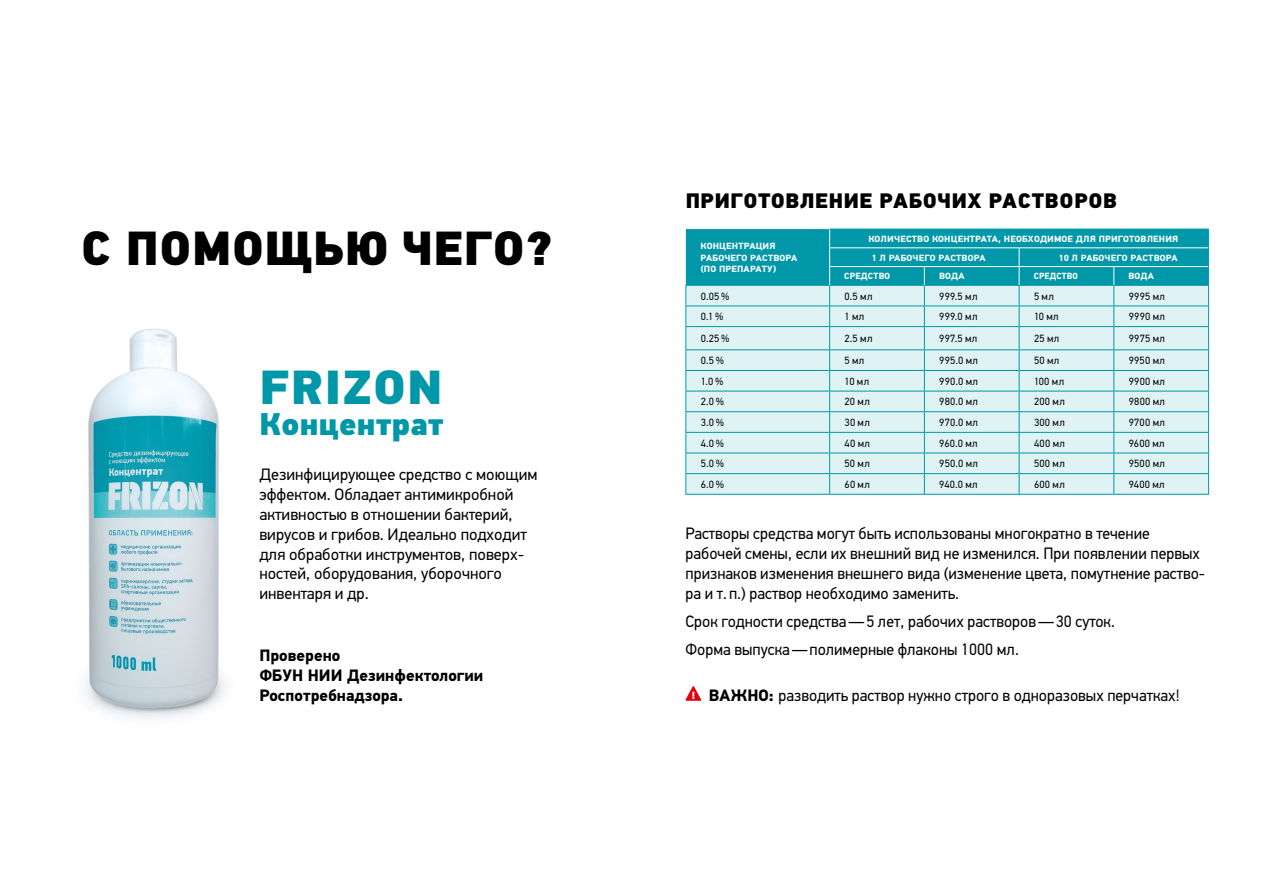
<style>
.page{position:relative;width:1263px;height:893px;background:#fff}
.page>*{position:absolute;margin:0;border:0;box-sizing:border-box;transform-origin:0 0}
.t1{font:900 48px "PF Din Text Pro";letter-spacing:.02em;color:#000}
.t2{font:900 48px "PF Din Text Pro";letter-spacing:.03em;color:#0098a9}
.t3{font:900 31.5px "PF Din Text Pro";letter-spacing:.01em;color:#0098a9}
.t4{font:900 21px "PF Din Text Pro";letter-spacing:.03em;color:#000}
.t5{font:16.5px/19.8px "PF Din Text Pro";color:#000}
.t6{font:700 16.5px/19.8px "PF Din Text Pro";color:#000}
.t7{font:10.5px "PF Din Text Pro";letter-spacing:.025em;color:#000}
.t8{font:700 9px/11.2px "PF Din Text Pro";letter-spacing:.02em;color:#fff;scale:1.04 1}
.t9{font:700 9px "PF Din Text Pro";letter-spacing:.02em;color:#fff}
.t10{font:700 9px "PF Din Text Pro";letter-spacing:.02em;color:#fff;scale:.96 1}
.s1{font-weight:700}
</style>
<div class="page">
<img style="left:86px;top:328px;width:140px;height:391px">
<hr style="left:685px;top:494px;width:145px;height:1px;background:#0098a9">
<hr style="left:830px;top:494px;width:94px;height:1px;background:#0098a9">
<hr style="left:924px;top:494px;width:95px;height:1px;background:#0098a9">
<hr style="left:1019px;top:494px;width:95px;height:1px;background:#0098a9">
<hr style="left:1114px;top:494px;width:95px;height:1px;background:#0098a9">
<svg style="left:685px;top:229px;width:524px;height:265px;background:#a7dce2"></svg>
<svg style="left:685px;top:686px;width:16px;height:15px"></svg>
<h1 class="t1" style="left:81px;top:217px;width:473px">С ПОМОЩЬЮ ЧЕГО?</h1>
<h1 class="t2" style="left:260px;top:356px;width:184px">FRIZON</h1>
<h2 class="t3" style="left:259px;top:404px;width:186px">Концентрат</h2>
<p class="t5" style="left:259px;top:465px;width:280px">Дезинфицирующее средство с -моющим эффектом. Обладает антимикробной активностью в -отношении бактерий, вирусов и грибов. Идеально подходит для обработки инструментов, поверх&shy;ностей, оборудования, уборочного инвентаря и др.</p>
<p class="t6" style="left:259px;top:646px;width:225px">Проверено<br>ФБУН НИИ Дезинфектологии<br>Роспотребнадзора.</p>
<p class="t4" style="left:686px;top:187px;width:433px">ПРИГОТОВЛЕНИЕ РАБОЧИХ РАСТВОРОВ</p>
<p class="t8" style="left:700px;top:241px;width:95px">КОНЦЕНТРАЦИЯ<br>РАБОЧЕГО РАСТВОРА (ПО ПРЕПАРАТУ)</p>
<p class="t8" style="left:872px;top:230px;width:296px;line-height:18.8px;text-indent:-3px">КОЛИЧЕСТВО КОНЦЕНТРАТА, НЕОБХОДИМОЕ ДЛЯ ПРИГОТОВЛЕНИЯ<br>1 Л РАБОЧЕГО РАСТВОРА</p>
<p class="t8" style="left:1058px;top:252px;width:116px">10 Л РАБОЧЕГО РАСТВОРА</p>
<p class="t9" style="left:844px;top:271px;width:47px">СРЕДСТВО</p>
<p class="t8" style="left:939px;top:271px;width:26px">ВОДА</p>
<p class="t10" style="left:1034px;top:271px;width:47px">СРЕДСТВО</p>
<p class="t8" style="left:1128px;top:271px;width:26px">ВОДА</p>
<p class="t7" style="left:701px;top:290px;width:30px">0.05 %</p>
<p class="t7" style="left:844px;top:290px;width:29px">0.5 мл</p>
<p class="t7" style="left:939px;top:290px;width:40px">999.5 мл</p>
<p class="t7" style="left:1034px;top:290px;width:21px">5 мл</p>
<p class="t7" style="left:1129px;top:290px;width:38px">9995 мл</p>
<p class="t7" style="left:701px;top:310px;width:24px">0.1 %</p>
<p class="t7" style="left:844px;top:310px;width:21px">1 мл</p>
<p class="t7" style="left:939px;top:310px;width:40px">999.0 мл</p>
<p class="t7" style="left:1034px;top:310px;width:26px">10 мл</p>
<p class="t7" style="left:1129px;top:310px;width:38px">9990 мл</p>
<p class="t7" style="left:701px;top:332px;width:30px">0.25 %</p>
<p class="t7" style="left:844px;top:332px;width:29px">2.5 мл</p>
<p class="t7" style="left:939px;top:332px;width:40px">997.5 мл</p>
<p class="t7" style="left:1034px;top:332px;width:27px">25 мл</p>
<p class="t7" style="left:1129px;top:332px;width:38px">9975 мл</p>
<p class="t7" style="left:701px;top:354px;width:25px">0.5 %</p>
<p class="t7" style="left:844px;top:354px;width:21px">5 мл</p>
<p class="t7" style="left:939px;top:354px;width:40px">995.0 мл</p>
<p class="t7" style="left:1034px;top:354px;width:27px">50 мл</p>
<p class="t7" style="left:1129px;top:354px;width:38px">9950 мл</p>
<p class="t7" style="left:701px;top:375px;width:24px">1.0 %</p>
<p class="t7" style="left:844px;top:375px;width:26px">10 мл</p>
<p class="t7" style="left:939px;top:375px;width:40px">990.0 мл</p>
<p class="t7" style="left:1034px;top:375px;width:32px">100 мл</p>
<p class="t7" style="left:1129px;top:375px;width:38px">9900 мл</p>
<p class="t7" style="left:701px;top:396px;width:25px">2.0 %</p>
<p class="t7" style="left:844px;top:396px;width:27px">20 мл</p>
<p class="t7" style="left:939px;top:396px;width:40px">980.0 мл</p>
<p class="t7" style="left:1034px;top:396px;width:32px">200 мл</p>
<p class="t7" style="left:1129px;top:396px;width:38px">9800 мл</p>
<p class="t7" style="left:701px;top:416px;width:25px">3.0 %</p>
<p class="t7" style="left:844px;top:416px;width:27px">30 мл</p>
<p class="t7" style="left:939px;top:416px;width:40px">970.0 мл</p>
<p class="t7" style="left:1034px;top:416px;width:32px">300 мл</p>
<p class="t7" style="left:1129px;top:416px;width:38px">9700 мл</p>
<p class="t7" style="left:701px;top:437px;width:25px">4.0 %</p>
<p class="t7" style="left:844px;top:437px;width:27px">40 мл</p>
<p class="t7" style="left:939px;top:437px;width:40px">960.0 мл</p>
<p class="t7" style="left:1034px;top:437px;width:32px">400 мл</p>
<p class="t7" style="left:1129px;top:437px;width:38px">9600 мл</p>
<p class="t7" style="left:701px;top:457px;width:25px">5.0 %</p>
<p class="t7" style="left:844px;top:457px;width:27px">50 мл</p>
<p class="t7" style="left:939px;top:457px;width:40px">950.0 мл</p>
<p class="t7" style="left:1034px;top:457px;width:32px">500 мл</p>
<p class="t7" style="left:1129px;top:457px;width:38px">9500 мл</p>
<p class="t7" style="left:701px;top:478px;width:25px">6.0 %</p>
<p class="t7" style="left:844px;top:478px;width:27px">60 мл</p>
<p class="t7" style="left:939px;top:478px;width:40px">940.0 мл</p>
<p class="t7" style="left:1034px;top:478px;width:32px">600 мл</p>
<p class="t7" style="left:1129px;top:478px;width:38px">9400 мл</p>
<p class="t5" style="left:685px;top:524px;width:521px">Растворы средства могут быть использованы многократно в течение рабочей смены, если их внешний вид не изменился. При появлении первых признаков изменения внешнего вида (изменение цвета, помутнение раство&shy;ра и т.п.) раствор необходимо заменить.</p>
<p class="t5" style="left:685px;top:607px;width:431px;line-height:28.3px">Срок годности средства—5 лет, рабочих растворов—30 суток.<br>Форма выпуска—полимерные флаконы 1000 мл.</p>
<p class="t5" style="left:709px;top:685px;width:472px"><span class="s1">ВАЖНО:</span> разводить раствор нужно строго в одноразовых перчатках!</p>
</div>
